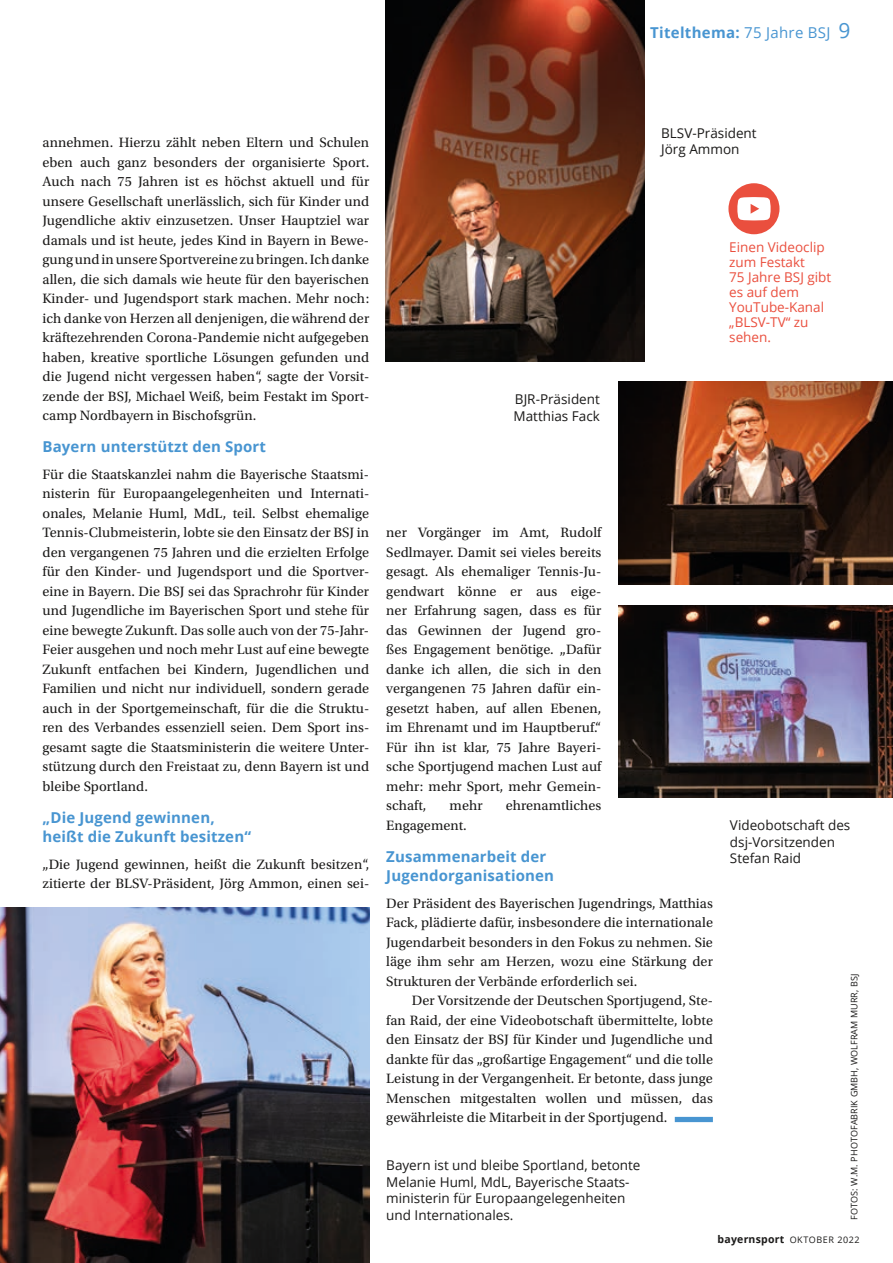
<style>
.page{position:relative;width:893px;height:1263px;background:#fff}
.page>*{position:absolute;margin:0;border:0;box-sizing:border-box;transform-origin:0 0}
.t1{font:700 15px/19.5px "Open Sans";letter-spacing:.01em;color:#4895d1}
.t2{font:14.25px/19.5px "Utopia Std";letter-spacing:.005em;color:#1b1a19;text-align:justify}
.t3{font:13.5px/16.5px "Open Sans";color:#1b1a19}
.t4{font:13.5px/15px "Open Sans";color:#ea4f3e}
.t5{font:700 10.5px "Open Sans";letter-spacing:.02em;color:#1b1a19}
.t6{font:9px "Open Sans";letter-spacing:.01em;color:#1b1a19}
.s1{font-weight:400}
.s2{font-weight:400;font-size:21px}
.s3{font-weight:400;font-size:9px}
</style>
<div class="page">
<div style="left:728px;top:183px;width:51px;height:51px;background:#ea4f3e;border-radius:50%"></div>
<svg style="left:737px;top:197px;width:34px;height:23px"></svg>
<img style="left:0;top:908px;width:369px;height:355px">
<img style="left:386px;top:0;width:258px;height:362px">
<img style="left:618px;top:381px;width:275px;height:203px">
<img style="left:618px;top:605px;width:275px;height:192px">
<div style="left:675px;top:1117px;width:38px;height:5px;background:#4895d1"></div>
<p class="t1" style="left:650px;top:23px;width:202px">Titelthema: <span class="s1">75 Jahre BSJ</span> <span class="s2">9</span></p>
<p class="t2" style="left:43px;top:133px;width:328px">annehmen. Hierzu zählt neben Eltern und Schulen eben auch ganz besonders der organisierte Sport.<br>Auch nach 75 Jahren ist es höchst aktuell und für unsere Gesellschaft unerlässlich, sich für Kinder und Jugendliche aktiv einzusetzen. Unser Hauptziel war damals und ist heute, jedes Kind in Bayern in Bewe&shy;gung und in unsere Sportvereine zu bringen. Ich danke allen, die sich damals wie heute für den bayerischen Kinder- und Jugendsport stark machen. Mehr noch: ich danke von Herzen all denjenigen, die während der kräftezehrenden Corona-Pandemie nicht aufgegeben haben, kreative sportliche Lösungen gefunden und die Jugend nicht vergessen haben“, sagte der Vorsit&shy;zende der BSJ, Michael Weiß, beim Festakt im Sport&shy;camp Nordbayern in Bischofsgrün.</p>
<p class="t1" style="left:43px;top:437px;width:225px">Bayern unterstützt den Sport</p>
<p class="t2" style="left:43px;top:464px;width:328px">Für die Staatskanzlei nahm die Bayerische Staatsmi&shy;nisterin für Europaangelegenheiten und Internati&shy;onales, Melanie Huml, MdL, teil. Selbst ehemalige Tennis-Clubmeisterin, lobte sie den Einsatz der BSJ in den vergangenen 75 Jahren und die erzielten Erfolge für den Kinder- und Jugendsport und die Sportver&shy;eine in Bayern. Die BSJ sei das Sprachrohr für Kinder und Jugendliche im Bayerischen Sport und stehe für eine bewegte Zukunft. Das solle auch von der 75-Jahr-Feier ausgehen und noch mehr Lust auf eine bewegte Zukunft entfachen bei Kindern, Jugendlichen und Familien und nicht nur individuell, sondern gerade auch in der Sportgemeinschaft, für die die Struktu&shy;ren des Verbandes essenziell seien. Dem Sport ins&shy;gesamt sagte die Staatsministerin die weitere Unter&shy;stützung durch den Freistaat zu, denn Bayern ist und bleibe Sportland.</p>
<p class="t1" style="left:43px;top:807px;width:210px">„Die Jugend gewinnen, heißt die Zukunft besitzen“</p>
<p class="t2" style="left:43px;top:854px;width:328px">„Die Jugend gewinnen, heißt die Zukunft besitzen“, zitierte der BLSV-Präsident, Jörg Ammon, einen sei-</p>
<p class="t3" style="left:661px;top:124px;width:97px">BLSV-Präsident<br>Jörg Ammon</p>
<p class="t3" style="left:513px;top:391px;width:88px">BJR-Präsident<br>Matthias Fack</p>
<p class="t4" style="left:729px;top:239px;width:104px">Einen Videoclip zum Festakt<br>75 Jahre BSJ gibt es auf dem<br>YouTube-Kanal „BLSV-TV“ zu sehen.</p>
<p class="t2" style="left:386px;top:523px;width:217px">ner Vorgänger im Amt, Rudolf Sedlmayer. Damit sei vieles bereits gesagt. Als ehemaliger Tennis-Ju&shy;gendwart könne er aus eige&shy;ner Erfahrung sagen, dass es für das Gewinnen der Jugend gro&shy;ßes Engagement benötige. „Dafür danke ich allen, die sich in den vergangenen 75 Jahren dafür ein&shy;gesetzt haben, auf allen Ebenen, im Ehrenamt und im Hauptberuf.“ Für ihn ist klar, 75 Jahre Bayeri&shy;sche Sportjugend machen Lust auf mehr: mehr Sport, mehr Gemein&shy;schaft,</p>
<p class="t2" style="left:450px;top:796px;width:35px">mehr</p>
<p class="t2" style="left:506px;top:796px;width:97px">ehrenamtliches</p>
<p class="t2" style="left:386px;top:815px;width:82px">Engagement.</p>
<p class="t1" style="left:386px;top:846px;width:169px">Zusammenarbeit der<br>Jugendorganisationen</p>
<p class="t2" style="left:386px;top:893px;width:328px">Der Präsident des Bayerischen Jugendrings, Matthias Fack, plädierte dafür, insbesondere die internationale Jugendarbeit besonders in den Fokus zu nehmen. Sie läge ihm sehr am Herzen, wozu eine Stärkung der Strukturen der Verbände erforderlich sei.</p>
<p class="t2" style="left:386px;top:991px;width:328px;text-indent:26px">Der Vorsitzende der Deutschen Sportjugend, Ste&shy;fan Raid, der eine Videobotschaft übermittelte, lobte den Einsatz der BSJ für Kinder und Jugendliche und dankte für das „großartige Engagement“ und die tolle Leistung in der Vergangenheit. Er betonte, dass junge Menschen mitgestalten wollen und müssen, das gewährleiste die Mitarbeit in der Sportjugend.</p>
<p class="t3" style="left:386px;top:1157px;width:256px">Bayern ist und bleibe Sportland, betonte Melanie Huml, MdL, Bayerische Staats&shy;ministerin für Europaangelegenheiten und Internationales.</p>
<p class="t3" style="left:730px;top:816px;width:122px">Videobotschaft des dsj-Vorsitzenden<br>Stefan Raid</p>
<p class="t6" style="left:848px;top:1220px;width:248px;rotate:-90deg">FOTOS: W.M. PHOTOFABRIK GMBH, WOLFRAM MURR, BSJ</p>
<p class="t5" style="left:718px;top:1232px;width:143px">bayernsport <span class="s3">OKTOBER 2022</span></p>
</div>
